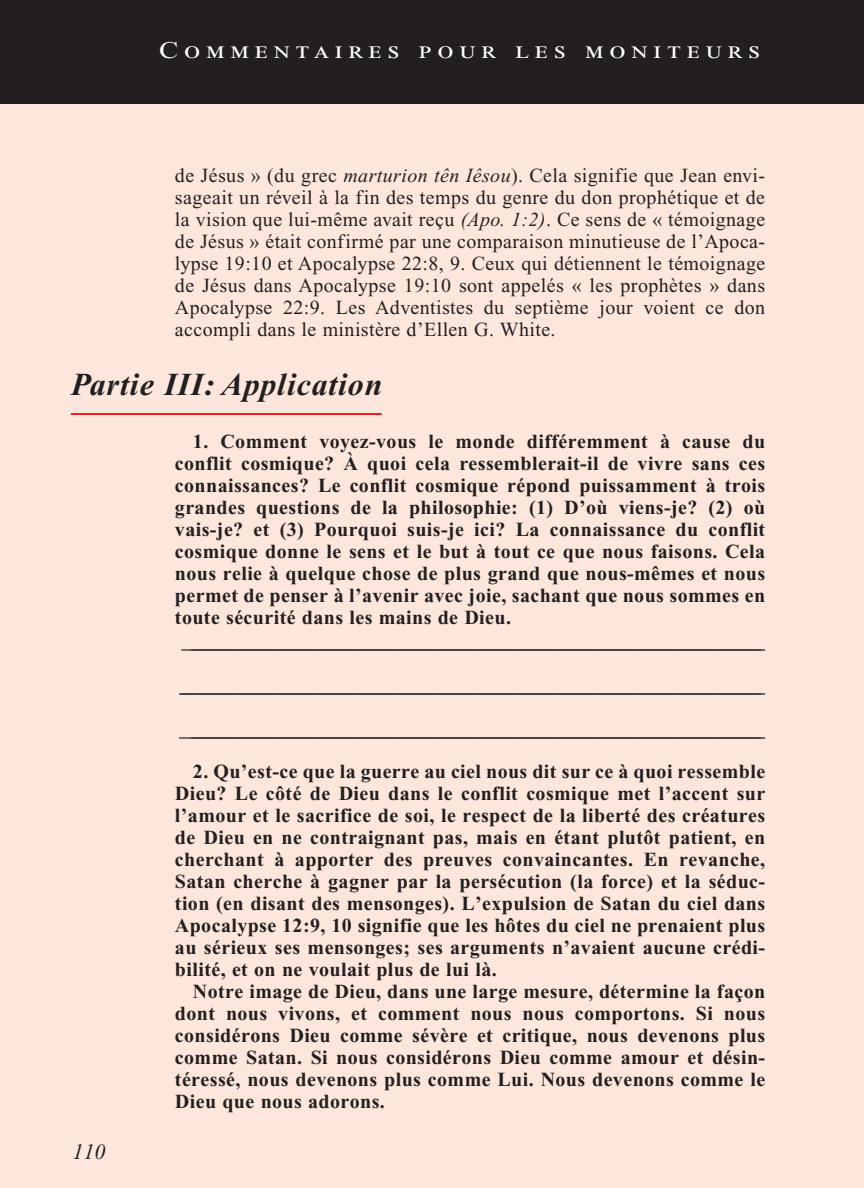
<style>
.page{position:relative;width:864px;height:1188px;background:#fff}
.page>*{position:absolute;margin:0;border:0;box-sizing:border-box;transform-origin:0 0}
.Main_Head_Teachers_C{font:italic 700 32px "Times New Roman PS Std";letter-spacing:.025em;color:#231f20}
.t1{font:24px "Times New Roman PS Std";letter-spacing:.2em;color:#fff;scale:1.2 1}
.t2{font:italic 22px "Times New Roman PS Std";color:#231f20}
.First_Line_Space_Tea{font:700 20px/22px "Times New Roman PS Std";letter-spacing:.02em;color:#231f20;text-align:justify}
.First_Line_Space_Tea-2{font:20px/22px "Times New Roman PS Std";letter-spacing:.02em;color:#231f20;text-align:justify}
.Blank_Lines{font:20px "Times New Roman PS Std";color:#231f20}
.s1{font-style:italic}
</style>
<div class="page">
<div style="left:0;top:98px;width:864px;height:1090px;background:#fde7dc"></div>
<div style="left:0;top:0;width:864px;height:104px;background:#231f20"></div>
<hr style="left:71px;top:413px;width:311px;height:2px;background:#ee1d23">
<hr style="left:181px;top:649px;width:584px;height:2px;background:#231f20">
<hr style="left:179px;top:693px;width:586px;height:2px;background:#231f20">
<hr style="left:179px;top:737px;width:586px;height:2px;background:#231f20">
<p class="t1" style="left:159px;top:36px;width:502px">Commentaires pour les moniteurs</p>
<p class="First_Line_Space_Tea-2" style="left:175px;top:164px;width:592px">de Jésus » (du grec <span class="s1">marturion tên Iêsou</span>). Cela signifie que Jean envi&shy;sageait un réveil à la fin des temps du genre du don prophétique et de la vision que lui-même avait reçu <span class="s1">(Apo. 1:2)</span>. Ce sens de « témoignage de Jésus » était confirmé par une comparaison minutieuse de l’Apoca&shy;lypse 19:10 et Apocalypse 22:8, 9. Ceux qui détiennent le témoignage de Jésus dans Apocalypse 19:10 sont appelés « les prophètes » dans Apocalypse 22:9. Les Adventistes du septième jour voient ce don accompli dans le ministère d’Ellen G. White.</p>
<p class="Main_Head_Teachers_C" style="left:71px;top:367px;width:313px">Partie III: Application</p>
<p class="First_Line_Space_Tea" style="left:175px;top:430px;width:592px;text-indent:18px">1. Comment voyez-vous le monde différemment à cause du conflit cosmique? À quoi cela ressemblerait-il de vivre sans ces connaissances? Le conflit cosmique répond puissamment à trois grandes questions de la philosophie: (1) D’où viens-je? (2) où vais-je? et (3) Pourquoi suis-je ici? La connaissance du conflit cosmique donne le sens et le but à tout ce que nous faisons. Cela nous relie à quelque chose de plus grand que nous-mêmes et nous permet de penser à l’avenir avec joie, sachant que nous sommes en toute sécurité dans les mains de Dieu.</p>
<p class="Blank_Lines" style="left:191px;top:630px;width:572px">_________________________________________________________</p>
<p class="Blank_Lines" style="left:181px;top:674px;width:582px">__________________________________________________________</p>
<p class="t2" style="left:73px;top:1140px;width:34px">110</p>
<p class="Blank_Lines" style="left:191px;top:718px;width:572px">_________________________________________________________</p>
<p class="First_Line_Space_Tea" style="left:175px;top:760px;width:592px;text-indent:18px">2. Qu’est-ce que la guerre au ciel nous dit sur ce à quoi ressemble Dieu? Le côté de Dieu dans le conflit cosmique met l’accent sur l’amour et le sacrifice de soi, le respect de la liberté des créatures de Dieu en ne contraignant pas, mais en étant plutôt patient, en cherchant à apporter des preuves convaincantes. En revanche, Satan cherche à gagner par la persécution (la force) et la séduc&shy;tion (en disant des mensonges). L’expulsion de Satan du ciel dans Apocalypse 12:9, 10 signifie que les hôtes du ciel ne prenaient plus au sérieux ses mensonges; ses arguments n’avaient aucune crédi&shy;bilité, et on ne voulait plus de lui là.</p>
<p class="First_Line_Space_Tea" style="left:175px;top:980px;width:592px;text-indent:18px">Notre image de Dieu, dans une large mesure, détermine la façon dont nous vivons, et comment nous nous comportons. Si nous considérons Dieu comme sévère et critique, nous devenons plus comme Satan. Si nous considérons Dieu comme amour et désin&shy;téressé, nous devenons plus comme Lui. Nous devenons comme le Dieu que nous adorons.</p>
</div>
